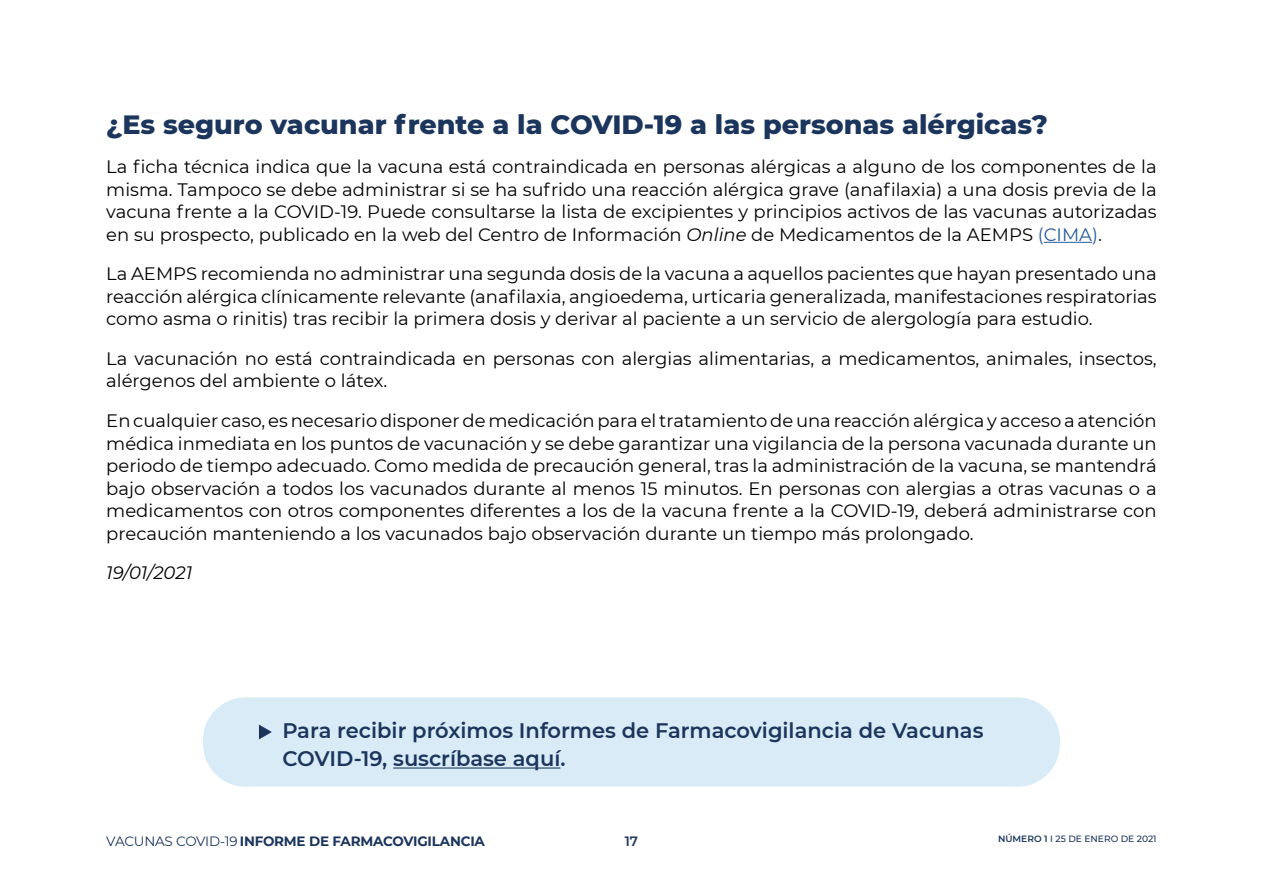
<style>
.page{position:relative;width:1263px;height:893px;background:#fff}
.page>*{position:absolute;margin:0;border:0;box-sizing:border-box;transform-origin:0 0}
.t1{font:800 27px "Montserrat";color:#1b355d}
.t2{font:600 21px/28.5px "Montserrat";color:#1b355d}
.t3{font:18px/22.5px "Montserrat";color:#000;text-align:justify}
.t4{font:italic 18px "Montserrat";color:#000}
.t5{font:700 13.5px "Montserrat";letter-spacing:-.015em;color:#1b355d}
.t6{font:600 13.5px "Montserrat";color:#1b355d}
.t7{font:500 9.15px "Montserrat";color:#1b355d}
.s1{font-style:italic}
.s2{color:#275b9b}
.s3{font-weight:400}
.s4{font-weight:600}
</style>
<div class="page">
<hr style="left:1044px;top:242px;width:48px;height:1px;background:#275b9b">
<div style="left:203px;top:697px;width:857px;height:90px;background:#d8ebf6;border-radius:43px"></div>
<hr style="left:393px;top:767px;width:167px;height:1px;background:#1b355d">
<svg style="left:259px;top:725px;width:13px;height:14px"></svg>
<p class="t1" style="left:106px;top:105px;width:943px">¿Es seguro vacunar frente a la COVID-19 a las personas alérgicas?</p>
<p class="t3" style="left:106px;top:155px;width:1052px">La ficha técnica indica que la vacuna está contraindicada en personas alérgicas a alguno de los componentes de la misma. Tampoco se debe administrar si se ha sufrido una reacción alérgica grave (anafilaxia) a una dosis previa de la vacuna frente a la COVID-19. Puede consultarse la lista de excipientes y principios activos de las vacunas autorizadas en su prospecto, publicado en la web del Centro de Información <span class="s1">Online</span> de Medicamentos de la AEMPS <span class="s2">(CIMA)</span>.</p>
<p class="t3" style="left:106px;top:262px;width:1052px">La AEMPS recomienda no administrar una segunda dosis de la vacuna a aquellos pacientes que hayan presentado una reacción alérgica clínicamente relevante (anafilaxia, angioedema, urticaria generalizada, manifestaciones respiratorias como asma o rinitis) tras recibir la primera dosis y derivar al paciente a un servicio de alergología para estudio.</p>
<p class="t3" style="left:106px;top:347px;width:1052px">La vacunación no está contraindicada en personas con alergias alimentarias, a medicamentos, animales, insectos, alérgenos del ambiente o látex.</p>
<p class="t3" style="left:106px;top:409px;width:1052px">En cualquier caso, es necesario disponer de medicación para el tratamiento de una reacción alérgica y acceso a atención médica inmediata en los puntos de vacunación y se debe garantizar una vigilancia de la persona vacunada durante un periodo de tiempo adecuado. Como medida de precaución general, tras la administración de la vacuna, se mantendrá bajo observación a todos los vacunados durante al menos 15 minutos. En personas con alergias a otras vacunas o a medicamentos con otros componentes diferentes a los de la vacuna frente a la COVID-19, deberá administrarse con precaución manteniendo a los vacunados bajo observación durante un tiempo más prolongado.</p>
<p class="t4" style="left:106px;top:560px;width:87px">19/01/2021</p>
<p class="t2" style="left:282px;top:715px;width:703px">Para recibir próximos Informes de Farmacovigilancia de Vacunas<br>COVID-19, suscríbase aquí.</p>
<p class="t5" style="left:106px;top:831px;width:380px"><span class="s3">VACUNAS COVID-19</span> INFORME DE FARMACOVIGILANCIA</p>
<p class="t6" style="left:625px;top:831px;width:15px">17</p>
<p class="t7" style="left:998px;top:832px;width:160px"><span class="s4">NÚMERO 1</span> I 25 DE ENERO DE 2021</p>
</div>
